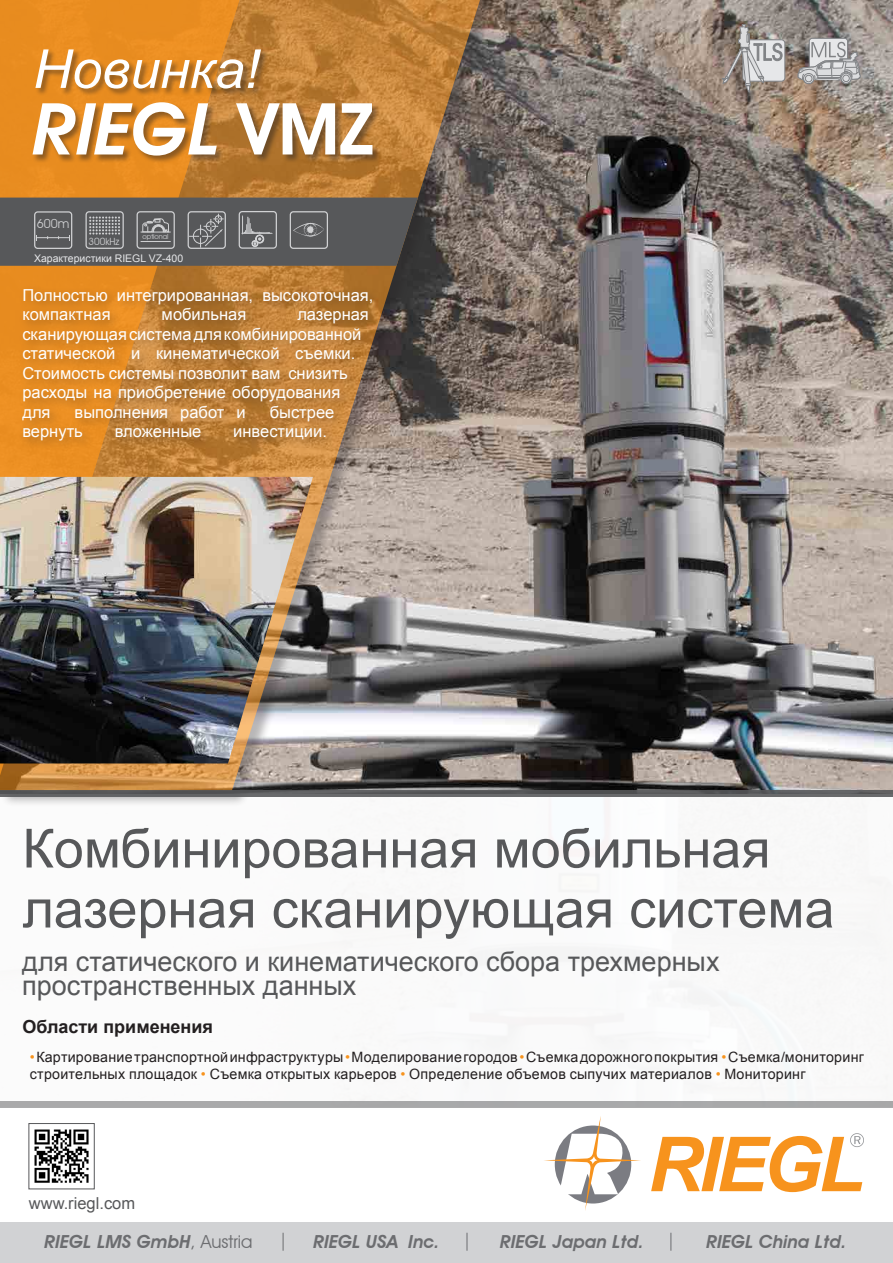
<style>
.page{position:relative;width:893px;height:1263px;background:#fff}
.page>*{position:absolute;margin:0;border:0;box-sizing:border-box;transform-origin:0 0}
.t1{font:italic 600 72px "Avant Garde IT Cby BT";color:#fff}
.t2{font:54px "Arial";color:#57585a}
.t3{font:italic 53.7px "Arial";color:#fff}
.t4{font:27px "Arial";color:#57585a}
.t5{font:italic 600 18px "Avant Garde IT Cby BT";color:#6c6d70}
.t6{font:700 18px "Arial";color:#231f20}
.t7{font:16.5px/19.5px "Arial";color:#fff}
.fliesstext{font:16.5px "Arial";color:#57585a}
.Applications{font:14.25px/16.5px "Arial";letter-spacing:.015em;color:#231f20}
.t8{font:12.45px "Avant Garde IT Cby BT";color:#d1d2d4}
.t9{font:10.5px "Arial";color:#e6e7e9}
.t10{font:9.9px "Avant Garde IT Cby BT";color:#d1d2d4}
.t11{font:7.05px "Avant Garde IT Cby BT";color:#d1d2d4}
.s1{font-style:normal}
.s2{color:#f7931d}
.s3{font-weight:400;font-style:normal}
</style>
<div class="page">
<img style="left:502px;top:0;width:391px;height:790px">
<div style="left:0;top:0;width:502px;height:807px;background:#231f20;opacity:.54"></div>
<svg style="left:0;top:0;width:487px;height:790px;background:#99836c"></svg>
<svg style="left:0;top:0;width:246px;height:775px;background:#dd8927"></svg>
<div style="left:0;top:1222px;width:893px;height:41px;background:#d1d2d4"></div>
<svg style="left:283px;top:1233px;width:1px;height:18px"></svg>
<svg style="left:467px;top:1233px;width:1px;height:18px"></svg>
<svg style="left:671px;top:1233px;width:1px;height:18px"></svg>
<svg style="left:544px;top:1116px;width:97px;height:95px"></svg>
<svg style="left:651px;top:1133px;width:213px;height:59px"></svg>
<img style="left:34px;top:1129px;width:55px;height:54px">
<div style="left:0;top:1101px;width:893px;height:7px;background:#a8a9aa"></div>
<svg style="left:0;top:790px;width:893px;height:7px;background:#5e5e60"></svg>
<div style="left:18px;top:284px;width:367px;height:169px;background:#231f20;opacity:.34"></div>
<div style="left:32px;top:49px;width:349px;height:114px;background:#231f20;opacity:.46"></div>
<svg style="left:743px;top:40px;width:42px;height:41px"></svg>
<div style="left:743px;top:40px;width:42px;height:41px;border:1px solid #808285;border-radius:3px"></div>
<svg style="left:722px;top:24px;width:60px;height:68px;background:#a69f9b"></svg>
<div style="left:809px;top:38px;width:39px;height:38px;border:1px solid #808285;border-radius:3px"></div>
<svg style="left:798px;top:40px;width:63px;height:44px;background:#aeadad"></svg>
<img style="left:0;top:477px;width:313px;height:286px">
<svg style="left:0;top:198px;width:418px;height:68px;background:#5e5f61"></svg>
<p class="t3" style="left:33px;top:34px;width:228px">Новинка!</p>
<p class="t1" style="left:33px;top:86px;width:342px">RIEGL <span class="s1">VMZ</span></p>
<p class="t8" style="left:37px;top:216px;width:34px">600m</p>
<p class="t10" style="left:89px;top:236px;width:33px">300kHz</p>
<p class="t11" style="left:143px;top:232px;width:27px">optional</p>
<p class="t9" style="left:34px;top:251px;width:151px">Характеристики RIEGL VZ-400</p>
<p class="t7" style="left:22px;top:285px;width:353px">Полностью интегрированная, высокоточная, компактная</p>
<p class="t7" style="left:162px;top:305px;width:86px">мобильная</p>
<p class="t7" style="left:22px;top:305px;width:348px;text-indent:275px">лазерная сканирующая система для комбинированной статической и кинематической съемки.<br>Стоимость системы позволит вам снизить расходы на приобретение оборудования для</p>
<p class="t7" style="left:75px;top:402px;width:173px">выполнения работ и</p>
<p class="t7" style="left:270px;top:402px;width:66px">быстрее</p>
<p class="t7" style="left:22px;top:422px;width:62px">вернуть</p>
<p class="t7" style="left:115px;top:422px;width:88px">вложенные</p>
<p class="t7" style="left:233px;top:422px;width:95px">инвестиции.</p>
<p class="t2" style="left:22px;top:811px;width:750px">Комбинированная мобильная</p>
<p class="t2" style="left:22px;top:871px;width:814px">лазерная сканирующая система</p>
<p class="t4" style="left:22px;top:942px;width:699px">для статического и кинематического сбора трехмерных</p>
<p class="t4" style="left:22px;top:966px;width:336px">пространственных данных</p>
<p class="t6" style="left:22px;top:1014px;width:192px">Области применения</p>
<p class="Applications" style="left:30px;top:1049px;width:836px"><span class="s2">•</span> Картирование транспортной инфраструктуры <span class="s2">•</span> Моделирование городов <span class="s2">•</span> Съемка дорожного покрытия <span class="s2">•</span> Съемка/мониторинг строительных площадок <span class="s2">•</span> Съемка открытых карьеров <span class="s2">•</span> Определение объемов сыпучих материалов <span class="s2">•</span> Мониторинг</p>
<p class="fliesstext" style="left:29px;top:1191px;width:108px">www.riegl.com</p>
<p class="t5" style="left:45px;top:1230px;width:209px">RIEGL LMS GmbH<span class="s3">, Austria</span></p>
<p class="t5" style="left:314px;top:1230px;width:127px">RIEGL USA Inc.</p>
<p class="t5" style="left:500px;top:1230px;width:145px">RIEGL Japan Ltd.</p>
<p class="t5" style="left:707px;top:1230px;width:141px">RIEGL China Ltd.</p>
</div>
